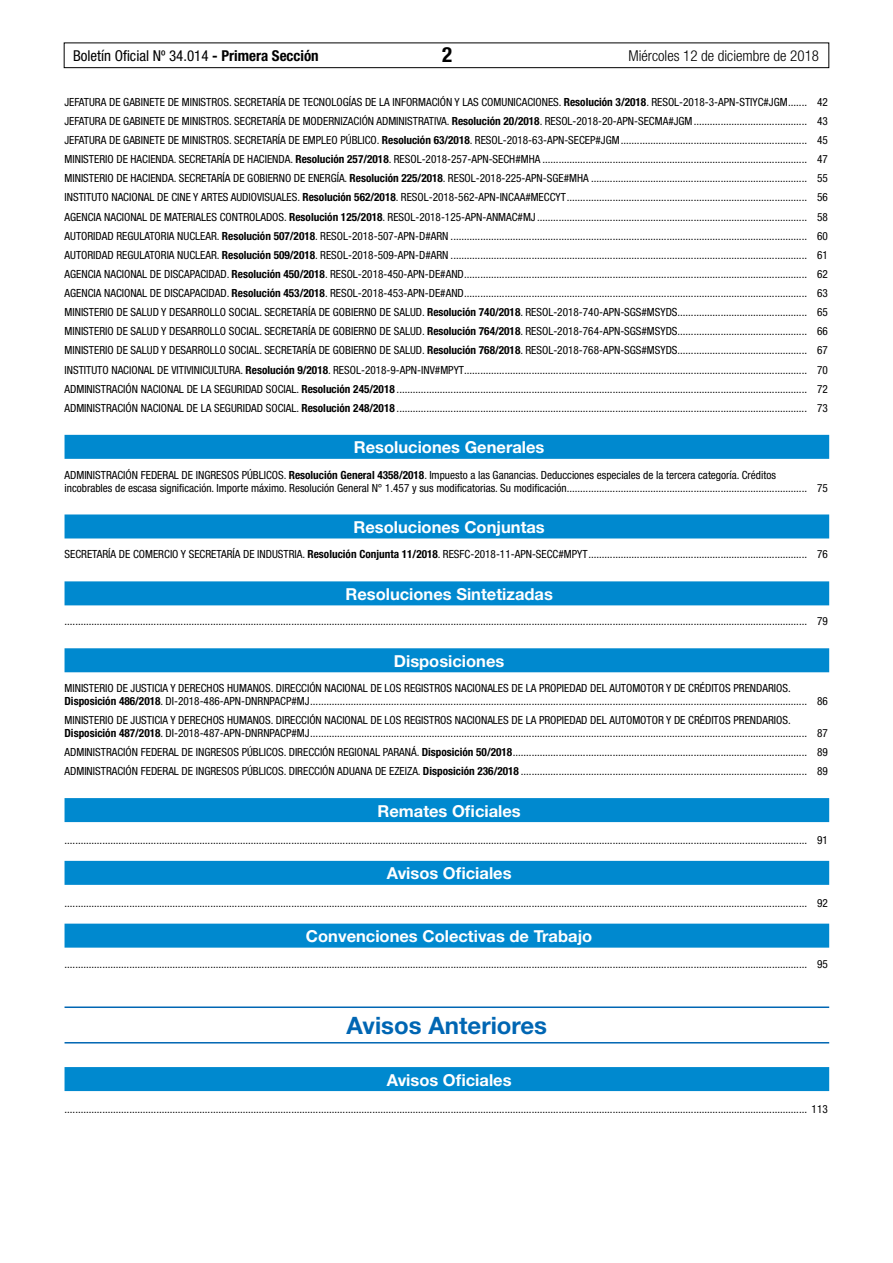
<style>
.page{position:relative;width:893px;height:1263px;background:#fff}
.page>*{position:absolute;margin:0;border:0;box-sizing:border-box;transform-origin:0 0}
.t1{font:700 24px "Helvetica Neue LT Std";color:#0066b3}
.t2{font:700 condensed 21px "Helvetica Neue LT Std";color:#000}
.t3{font:700 16.5px "Helvetica Neue LT Std";color:#fff}
.t4{font:condensed 15px "Helvetica Neue LT Std";color:#000}
.t5{font:300 condensed 15px "Helvetica Neue LT Std";color:#000}
.t6{font:condensed 11.25px/19.2px "Helvetica Neue LT Std";color:#000}
.s1{font-weight:700}
</style>
<div class="page">
<div style="left:64px;top:43px;width:765px;height:25px;border:1px solid #000"></div>
<div style="left:65px;top:435px;width:764px;height:24px;background:#0089cf"></div>
<div style="left:65px;top:514px;width:764px;height:24px;background:#0089cf"></div>
<div style="left:65px;top:581px;width:764px;height:24px;background:#0089cf"></div>
<div style="left:65px;top:648px;width:764px;height:24px;background:#0089cf"></div>
<div style="left:65px;top:798px;width:764px;height:24px;background:#0089cf"></div>
<div style="left:65px;top:861px;width:764px;height:24px;background:#0089cf"></div>
<div style="left:65px;top:924px;width:764px;height:24px;background:#0089cf"></div>
<hr style="left:65px;top:1006px;width:764px;height:2px;background:#0066b3">
<hr style="left:65px;top:1042px;width:764px;height:1px;background:#0066b3">
<div style="left:65px;top:1067px;width:764px;height:24px;background:#0089cf"></div>
<h3 class="t4" style="left:73px;top:47px;width:247px">Boletín Oficial Nº 34.014 <span class="s1">- Primera Sección</span></h3>
<h2 class="t2" style="left:442px;top:42px;width:12px">2</h2>
<h3 class="t5" style="left:628px;top:47px;width:192px">Miércoles 12 de diciembre de 2018</h3>
<p class="t6" style="left:65px;top:92px;width:765px;text-align:justify">JEFATURA DE GABINETE DE MINISTROS. SECRETARÍA DE TECNOLOGÍAS DE LA INFORMACIÓN Y LAS COMUNICACIONES. <span class="s1">Resolución 3/2018</span>. RESOL-2018-3-APN-STIYC#JGM....... 42<br>JEFATURA DE GABINETE DE MINISTROS. SECRETARÍA DE MODERNIZACIÓN ADMINISTRATIVA. <span class="s1">Resolución 20/2018</span>. RESOL-2018-20-APN-SECMA#JGM.......................................... 43<br>JEFATURA DE GABINETE DE MINISTROS. SECRETARÍA DE EMPLEO PÚBLICO. <span class="s1">Resolución 63/2018</span>. RESOL-2018-63-APN-SECEP#JGM..................................................................... 45<br>MINISTERIO DE HACIENDA. SECRETARÍA DE HACIENDA. <span class="s1">Resolución 257/2018</span>. RESOL-2018-257-APN-SECH#MHA .................................................................................................. 47<br>MINISTERIO DE HACIENDA. SECRETARÍA DE GOBIERNO DE ENERGÍA. <span class="s1">Resolución 225/2018</span>. RESOL-2018-225-APN-SGE#MHA ................................................................................ 55<br>INSTITUTO NACIONAL DE CINE Y ARTES AUDIOVISUALES. <span class="s1">Resolución 562/2018</span>. RESOL-2018-562-APN-INCAA#MECCYT......................................................................................... 56<br>AGENCIA NACIONAL DE MATERIALES CONTROLADOS. <span class="s1">Resolución 125/2018</span>. RESOL-2018-125-APN-ANMAC#MJ .................................................................................................... 58<br>AUTORIDAD REGULATORIA NUCLEAR. <span class="s1">Resolución 507/2018</span>. RESOL-2018-507-APN-D#ARN .................................................................................................................................... 60<br>AUTORIDAD REGULATORIA NUCLEAR. <span class="s1">Resolución 509/2018</span>. RESOL-2018-509-APN-D#ARN .................................................................................................................................... 61<br>AGENCIA NACIONAL DE DISCAPACIDAD. <span class="s1">Resolución 450/2018</span>. RESOL-2018-450-APN-DE#AND............................................................................................................................... 62<br>AGENCIA NACIONAL DE DISCAPACIDAD. <span class="s1">Resolución 453/2018</span>. RESOL-2018-453-APN-DE#AND............................................................................................................................... 63<br>MINISTERIO DE SALUD Y DESARROLLO SOCIAL. SECRETARÍA DE GOBIERNO DE SALUD. <span class="s1">Resolución 740/2018</span>. RESOL-2018-740-APN-SGS#MSYDS................................................ 65<br>MINISTERIO DE SALUD Y DESARROLLO SOCIAL. SECRETARÍA DE GOBIERNO DE SALUD. <span class="s1">Resolución 764/2018</span>. RESOL-2018-764-APN-SGS#MSYDS................................................ 66<br>MINISTERIO DE SALUD Y DESARROLLO SOCIAL. SECRETARÍA DE GOBIERNO DE SALUD. <span class="s1">Resolución 768/2018</span>. RESOL-2018-768-APN-SGS#MSYDS................................................ 67<br>INSTITUTO NACIONAL DE VITIVINICULTURA. <span class="s1">Resolución 9/2018</span>. RESOL-2018-9-APN-INV#MPYT............................................................................................................................... 70<br>ADMINISTRACIÓN NACIONAL DE LA SEGURIDAD SOCIAL. <span class="s1">Resolución 245/2018</span> ........................................................................................................................................................ 72<br>ADMINISTRACIÓN NACIONAL DE LA SEGURIDAD SOCIAL. <span class="s1">Resolución 248/2018</span> ........................................................................................................................................................ 73</p>
<h3 class="t3" style="left:354px;top:437px;width:192px">Resoluciones Generales</h3>
<p class="t6" style="left:65px;top:468px;width:765px;line-height:12.8px">ADMINISTRACIÓN FEDERAL DE INGRESOS PÚBLICOS. <span class="s1">Resolución General 4358/2018</span>. Impuesto a las Ganancias. Deducciones especiales de la tercera categoría. Créditos<br>incobrables de escasa significación. Importe máximo. Resolución General N° 1.457 y sus modificatorias. Su modificación......................................................................................... 75</p>
<h3 class="t3" style="left:353px;top:517px;width:193px">Resoluciones Conjuntas</h3>
<p class="t6" style="left:65px;top:545px;width:765px">SECRETARÍA DE COMERCIO Y SECRETARÍA DE INDUSTRIA. <span class="s1">Resolución Conjunta 11/2018</span>. RESFC-2018-11-APN-SECC#MPYT................................................................................. 76</p>
<h3 class="t3" style="left:345px;top:584px;width:209px">Resoluciones Sintetizadas</h3>
<p class="t6" style="left:65px;top:612px;width:765px">................................................................................................................................................................................................................................................................................... 79</p>
<h3 class="t3" style="left:394px;top:651px;width:112px">Disposiciones</h3>
<p class="t6" style="left:65px;top:682px;width:765px;line-height:12.8px">MINISTERIO DE JUSTICIA Y DERECHOS HUMANOS. DIRECCIÓN NACIONAL DE LOS REGISTROS NACIONALES DE LA PROPIEDAD DEL AUTOMOTOR Y DE CRÉDITOS PRENDARIOS.<br><span class="s1">Disposición 486/2018</span>. DI-2018-486-APN-DNRNPACP#MJ........................................................................................................................................................................................ 86</p>
<p class="t6" style="left:65px;top:714px;width:765px;line-height:12.8px">MINISTERIO DE JUSTICIA Y DERECHOS HUMANOS. DIRECCIÓN NACIONAL DE LOS REGISTROS NACIONALES DE LA PROPIEDAD DEL AUTOMOTOR Y DE CRÉDITOS PRENDARIOS.<br><span class="s1">Disposición 487/2018</span>. DI-2018-487-APN-DNRNPACP#MJ........................................................................................................................................................................................ 87</p>
<p class="t6" style="left:65px;top:742px;width:765px">ADMINISTRACIÓN FEDERAL DE INGRESOS PÚBLICOS. DIRECCIÓN REGIONAL PARANÁ. <span class="s1">Disposición 50/2018</span>............................................................................................................. 89<br>ADMINISTRACIÓN FEDERAL DE INGRESOS PÚBLICOS. DIRECCIÓN ADUANA DE EZEIZA. <span class="s1">Disposición 236/2018</span> .......................................................................................................... 89</p>
<h3 class="t3" style="left:378px;top:800px;width:145px">Remates Oficiales</h3>
<p class="t6" style="left:65px;top:831px;width:765px">................................................................................................................................................................................................................................................................................... 91</p>
<h3 class="t3" style="left:387px;top:863px;width:126px">Avisos Oficiales</h3>
<p class="t6" style="left:65px;top:893px;width:765px">................................................................................................................................................................................................................................................................................... 92</p>
<h3 class="t3" style="left:306px;top:926px;width:288px">Convenciones Colectivas de Trabajo</h3>
<p class="t6" style="left:65px;top:954px;width:765px">................................................................................................................................................................................................................................................................................... 95</p>
<h1 class="t1" style="left:347px;top:1010px;width:202px">Avisos Anteriores</h1>
<h3 class="t3" style="left:387px;top:1069px;width:126px">Avisos Oficiales</h3>
<p class="t6" style="left:65px;top:1100px;width:765px">................................................................................................................................................................................................................................................................................... 113</p>
</div>
